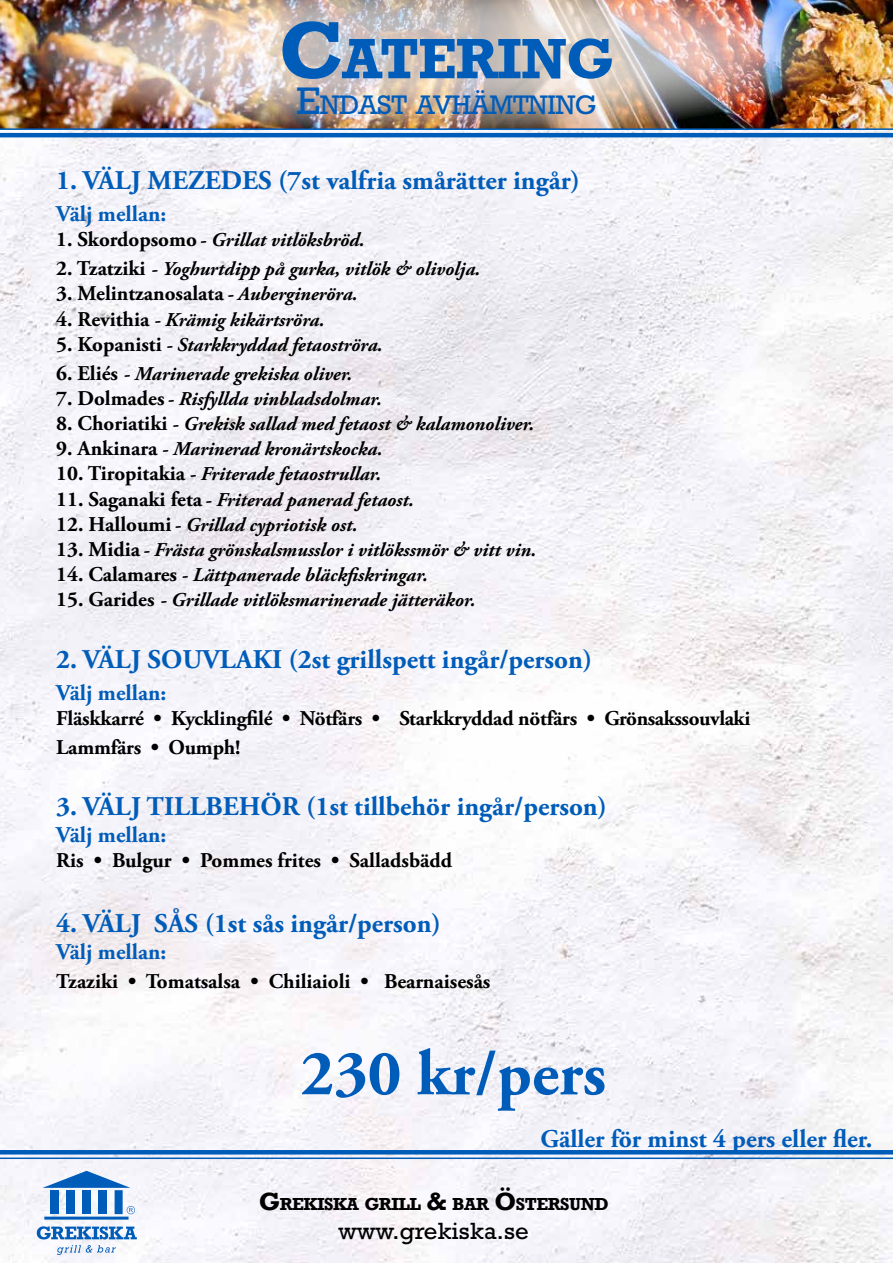
<style>
.page{position:relative;width:893px;height:1263px;background:#fff}
.page>*{position:absolute;margin:0;border:0;box-sizing:border-box;transform-origin:0 0}
.t1{font:700 64.5px "Adobe Garamond Pro";color:#005cb9}
.t2{font:700 57.75px "Rockwell";letter-spacing:-.015em;color:#005cb9}
.t3{font:27.3px "Rockwell";letter-spacing:-.015em;color:#005cb9}
.t4{font:700 27px "Adobe Garamond Pro";color:#005cb9}
.t5{font:700 25.5px "Adobe Garamond Pro";color:#005cb9}
.t6{font:23.85px "Rockwell";letter-spacing:.01em;color:#000}
.t7{font:700 22.5px "Adobe Garamond Pro";color:#005cb9}
.t8{font:700 21px/28.8px "Adobe Garamond Pro";letter-spacing:-.01em;color:#000}
.t9{font:italic 700 19.5px "Adobe Garamond Pro";color:#000}
.t10{font:700 17.85px "Rockwell";letter-spacing:-.03em;color:#000}
.s1{font-size:82.5px}
.s2{font-size:39px}
.s3{font-style:normal;font-size:21px}
.s4{font-style:italic;font-size:19.5px}
.s5{font-size:25.5px}
</style>
<div class="page">
<img style="left:0;top:81px;width:893px;height:1182px">
<img style="left:847px;top:0;width:46px;height:128px">
<img style="left:1px;top:0;width:846px;height:133px">
<svg style="left:43px;top:1171px;width:87px;height:17px"></svg>
<div style="left:50px;top:1190px;width:8px;height:24px;background:#005cb9"></div>
<div style="left:66px;top:1190px;width:9px;height:24px;background:#005cb9"></div>
<div style="left:83px;top:1190px;width:8px;height:24px;background:#005cb9"></div>
<div style="left:99px;top:1190px;width:8px;height:24px;background:#005cb9"></div>
<div style="left:115px;top:1190px;width:8px;height:24px;background:#005cb9"></div>
<hr style="left:44px;top:1216px;width:85px;height:3px;background:#005cb9">
<svg style="left:127px;top:1206px;width:8px;height:8px"></svg>
<svg style="left:37px;top:1226px;width:100px;height:13px"></svg>
<svg style="left:57px;top:1245px;width:59px;height:10px"></svg>
<hr style="left:0;top:1150px;width:893px;height:4px;background:#005cb9">
<hr style="left:0;top:1157px;width:893px;height:2px;background:#005cb9">
<hr style="left:0;top:133px;width:893px;height:4px;background:#005cb9">
<hr style="left:0;top:128px;width:893px;height:2px;background:#005cb9">
<h2 class="t2" style="left:278px;top:13px;width:338px"><span class="s1">C</span>ATERING</h2>
<h3 class="t3" style="left:296px;top:89px;width:302px"><span class="s2">E</span>NDAST AVHÄMTNING</h3>
<h3 class="t4" style="left:56px;top:164px;width:525px">1. VÄLJ MEZEDES (7st valfria smårätter ingår)</h3>
<p class="t7" style="left:56px;top:201px;width:112px">Välj mellan:</p>
<p class="t9" style="left:56px;top:229px;width:310px"><span class="s3">1. Skordopsomo</span> - Grillat vitlöksbröd.</p>
<p class="t9" style="left:56px;top:258px;width:426px"><span class="s3">2. Tzatziki</span> - Yoghurtdipp på gurka, vitlök &amp; olivolja.</p>
<p class="t8" style="left:56px;top:280px;width:303px">3. Melintzanosalata <span class="s4">- Aubergineröra.</span></p>
<p class="t9" style="left:56px;top:308px;width:270px"><span class="s3">4. Revithia</span> - Krämig kikärtsröra.</p>
<p class="t9" style="left:56px;top:333px;width:328px"><span class="s3">5. Kopanisti</span> - Starkkryddad fetaoströra.</p>
<p class="t9" style="left:56px;top:362px;width:298px"><span class="s3">6. Eliés</span> - Marinerade grekiska oliver.</p>
<p class="t9" style="left:56px;top:387px;width:327px"><span class="s3">7. Dolmades</span> - Risfyllda vinbladsdolmar.</p>
<p class="t9" style="left:56px;top:412px;width:479px"><span class="s3">8. Choriatiki</span> - Grekisk sallad med fetaost &amp; kalamonoliver.</p>
<p class="t9" style="left:56px;top:438px;width:328px"><span class="s3">9. Ankinara</span> - Marinerad kronärtskocka.</p>
<p class="t9" style="left:56px;top:463px;width:326px"><span class="s3">10. Tiropitakia</span> - Friterade fetaostrullar.</p>
<p class="t9" style="left:56px;top:488px;width:359px"><span class="s3">11. Saganaki feta</span> - Friterad panerad fetaost.</p>
<p class="t9" style="left:56px;top:513px;width:303px"><span class="s3">12. Halloumi</span> - Grillad cypriotisk ost.</p>
<p class="t9" style="left:56px;top:538px;width:481px"><span class="s3">13. Midia</span> - Frästa grönskalsmusslor i vitlökssmör &amp; vitt vin.</p>
<p class="t9" style="left:56px;top:564px;width:373px"><span class="s3">14. Calamares</span> - Lättpanerade bläckfiskringar.</p>
<p class="t9" style="left:56px;top:589px;width:421px"><span class="s3">15. Garides</span> - Grillade vitlöksmarinerade jätteräkor.</p>
<h3 class="t4" style="left:56px;top:643px;width:538px">2. VÄLJ SOUVLAKI (2st grillspett ingår/person)</h3>
<p class="t7" style="left:56px;top:680px;width:112px">Välj mellan:</p>
<p class="t8" style="left:56px;top:704px;width:696px">Fläskkarré • Kycklingfilé • Nötfärs • Starkkryddad nötfärs • Grönsakssouvlaki<br>Lammfärs • Oumph!</p>
<h3 class="t4" style="left:56px;top:791px;width:552px">3. VÄLJ TILLBEHÖR (1st tillbehör ingår/person)</h3>
<p class="t7" style="left:56px;top:822px;width:112px">Välj mellan:</p>
<p class="t8" style="left:56px;top:847px;width:397px">Ris • Bulgur • Pommes frites • Salladsbädd</p>
<h3 class="t4" style="left:56px;top:908px;width:386px">4. VÄLJ SÅS (1st sås ingår/person)</h3>
<p class="t7" style="left:56px;top:939px;width:112px">Välj mellan:</p>
<p class="t8" style="left:56px;top:967px;width:436px">Tzaziki • Tomatsalsa • Chiliaioli • Bearnaisesås</p>
<h1 class="t1" style="left:301px;top:1036px;width:307px">230 kr/pers</h1>
<h3 class="t5" style="left:540px;top:1123px;width:333px">Gäller för minst 4 pers eller fler.</h3>
<p class="t10" style="left:259px;top:1190px;width:351px"><span class="s5">G</span>REKISKA GRILL <span class="s5">&amp;</span> BAR <span class="s5">Ö</span>STERSUND</p>
<p class="t6" style="left:338px;top:1217px;width:192px">www.grekiska.se</p>
</div>
